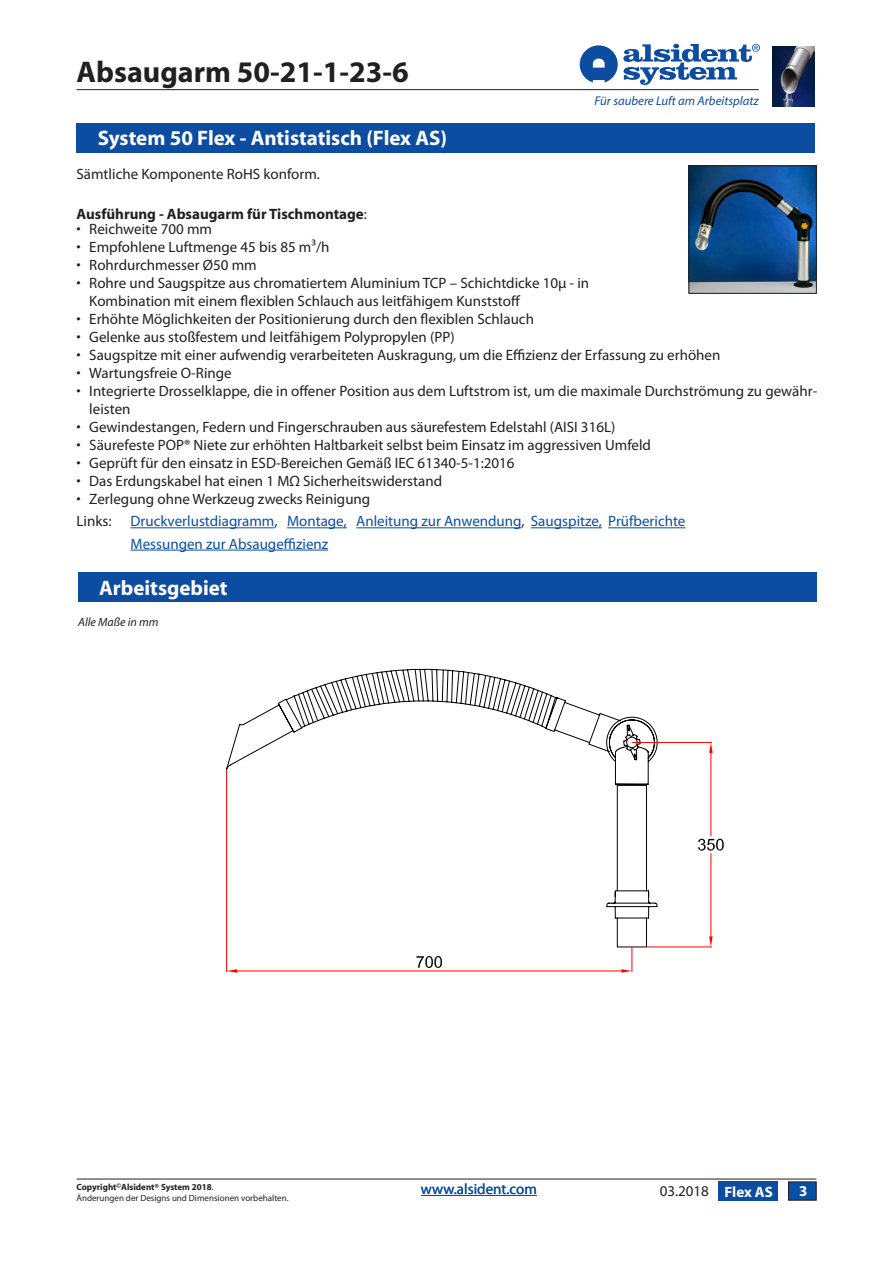
<style>
.page{position:relative;width:893px;height:1263px;background:#fff}
.page>*{position:absolute;margin:0;border:0;box-sizing:border-box;transform-origin:0 0}
.Overskrift{font:700 30px "Myriad";color:#231f20}
.Bjælketekst{font:700 21px "Myriad";color:#fff}
.Punktopstilling{font:15px/18px "Myriad Pro";color:#231f20}
.Brødtekst{font:15px "Myriad Pro";color:#094fa3}
.Brødtekst-2{font:700 15px "Myriad";color:#231f20}
.Skematekst{font:15px "Myriad Pro";color:#231f20}
.Sidetal{font:700 15px "Myriad";letter-spacing:-.005em;color:#fff}
.Brødtekst-3{font:15px "Myriad Pro";color:#231f20}
.t1{font:italic 12.75px "Myriad";color:#0d4da1}
.Billedtekst{font:italic 12px "Myriad";color:#231f20}
.t2{font:9px "Myriad Pro";color:#231f20}
.t3{font:700 9px "Myriad";color:#231f20}
.s1{font-family:"Myriad Pro";font-weight:400}
.s2{font-family:"Myriad"}
.s3{color:#231f20}
</style>
<div class="page">
<img style="left:772px;top:47px;width:43px;height:60px">
<svg style="left:580px;top:44px;width:180px;height:41px"></svg>
<hr style="left:77px;top:89px;width:682px;height:1px;background:#231f20">
<hr style="left:77px;top:1179px;width:739px;height:1px;background:#231f20">
<img style="left:691px;top:168px;width:123px;height:123px">
<div style="left:689px;top:166px;width:127px;height:127px;border:1px solid #231f20"></div>
<div style="left:719px;top:1181px;width:59px;height:19px;background:#0d4da1"></div>
<svg style="left:226px;top:668px;width:440px;height:280px"></svg>
<hr style="left:632px;top:742px;width:80px;height:1px;background:#f00">
<hr style="left:647px;top:946px;width:65px;height:1px;background:#f00">
<hr style="left:711px;top:753px;width:1px;height:83px;background:#f00">
<hr style="left:711px;top:853px;width:1px;height:83px;background:#f00">
<svg style="left:709px;top:742px;width:4px;height:11px"></svg>
<svg style="left:709px;top:936px;width:4px;height:11px"></svg>
<svg style="left:698px;top:839px;width:26px;height:12px"></svg>
<hr style="left:226px;top:770px;width:1px;height:202px;background:#f00">
<hr style="left:237px;top:970px;width:384px;height:1px;background:#f00">
<svg style="left:621px;top:947px;width:12px;height:26px"></svg>
<svg style="left:227px;top:969px;width:10px;height:4px"></svg>
<svg style="left:416px;top:956px;width:26px;height:12px"></svg>
<svg style="left:626px;top:724px;width:11px;height:36px"></svg>
<div style="left:78px;top:572px;width:738px;height:30px;background:#0d4da1"></div>
<hr style="left:421px;top:1195px;width:116px;height:1px;background:#094fa3">
<hr style="left:131px;top:527px;width:143px;height:1px;background:#094fa3">
<hr style="left:287px;top:527px;width:60px;height:1px;background:#094fa3">
<hr style="left:356px;top:527px;width:165px;height:1px;background:#094fa3">
<hr style="left:531px;top:527px;width:71px;height:1px;background:#094fa3">
<hr style="left:608px;top:527px;width:77px;height:1px;background:#094fa3">
<hr style="left:131px;top:550px;width:197px;height:1px;background:#094fa3">
<div style="left:77px;top:123px;width:738px;height:29px;background:#0d4da1"></div>
<div style="left:788px;top:1182px;width:28px;height:18px;background:#094fa3"></div>
<p class="Overskrift" style="left:77px;top:56px;width:334px">Absaugarm 50-21-1-23-6</p>
<p class="Bjælketekst" style="left:98px;top:127px;width:351px">System 50 Flex - Antistatisch (Flex AS)</p>
<p class="t1" style="left:594px;top:94px;width:166px">Für saubere Luft am Arbeitsplatz</p>
<p class="Punktopstilling" style="left:77px;top:165px;width:245px">Sämtliche Komponente RoHS konform.</p>
<p class="Brødtekst-2" style="left:77px;top:207px;width:292px">Ausführung - Absaugarm für Tischmontage<span class="s1">:</span></p>
<p class="Punktopstilling" style="left:77px;top:220px;width:137px"><span class="s2">•</span> Reichweite 700 mm</p>
<p class="Punktopstilling" style="left:77px;top:238px;width:254px"><span class="s2">•</span> Empfohlene Luftmenge 45 bis 85 m³/h</p>
<p class="Punktopstilling" style="left:77px;top:256px;width:182px"><span class="s2">•</span> Rohrdurchmesser Ø50 mm</p>
<p class="Punktopstilling" style="left:89px;top:274px;width:501px;text-indent:-13px"><span class="s2">•</span> Rohre und Saugspitze aus chromatiertem Aluminium TCP – Schichtdicke 10µ - in<br>Kombination mit einem flexiblen Schlauch aus leitfähigem Kunststoff</p>
<p class="Punktopstilling" style="left:77px;top:310px;width:459px"><span class="s2">•</span> Erhöhte Möglichkeiten der Positionierung durch den flexiblen Schlauch</p>
<p class="Punktopstilling" style="left:77px;top:328px;width:380px"><span class="s2">•</span> Gelenke aus stoßfestem und leitfähigem Polypropylen (PP)</p>
<p class="Punktopstilling" style="left:77px;top:346px;width:645px"><span class="s2">•</span> Saugspitze mit einer aufwendig verarbeiteten Auskragung, um die Effizienz der Erfassung zu erhöhen</p>
<p class="Punktopstilling" style="left:77px;top:364px;width:157px"><span class="s2">•</span> Wartungsfreie O-Ringe</p>
<p class="Punktopstilling" style="left:89px;top:382px;width:729px;text-indent:-13px"><span class="s2">•</span> Integrierte Drosselklappe, die in offener Position aus dem Luftstrom ist, um die maximale Durchströmung zu gewähr&shy;leisten</p>
<p class="Punktopstilling" style="left:77px;top:418px;width:540px"><span class="s2">•</span> Gewindestangen, Federn und Fingerschrauben aus säurefestem Edelstahl (AISI 316L)</p>
<p class="Punktopstilling" style="left:77px;top:436px;width:576px"><span class="s2">•</span> Säurefeste POP® Niete zur erhöhten Haltbarkeit selbst beim Einsatz im aggressiven Umfeld</p>
<p class="Punktopstilling" style="left:77px;top:454px;width:440px"><span class="s2">•</span> Geprüft für den einsatz in ESD-Bereichen Gemäß IEC 61340-5-1:2016</p>
<p class="Punktopstilling" style="left:77px;top:472px;width:367px"><span class="s2">•</span> Das Erdungskabel hat einen 1 MΩ Sicherheitswiderstand</p>
<p class="Punktopstilling" style="left:77px;top:490px;width:295px"><span class="s2">•</span> Zerlegung ohne Werkzeug zwecks Reinigung</p>
<p class="Brødtekst-3" style="left:77px;top:512px;width:36px">Links:</p>
<p class="Brødtekst" style="left:131px;top:512px;width:556px">Druckverlustdiagramm<span class="s3">,</span> Montage, Anleitung zur Anwendung<span class="s3">,</span> Saugspitze, Prüfberichte</p>
<p class="Brødtekst" style="left:131px;top:534px;width:199px">Messungen zur Absaugeffizienz</p>
<h2 class="Bjælketekst" style="left:99px;top:577px;width:130px">Arbeitsgebiet</h2>
<p class="Billedtekst" style="left:78px;top:616px;width:82px">Alle Maße in mm</p>
<p class="t3" style="left:77px;top:1182px;width:139px">Copyright<sup>©</sup>Alsident® System 2018<span class="s1">.</span></p>
<p class="t2" style="left:77px;top:1192px;width:214px">Änderungen der Designs und Dimensionen vorbehalten.</p>
<p class="Brødtekst" style="left:421px;top:1180px;width:117px">www.alsident.com</p>
<p class="Skematekst" style="left:660px;top:1182px;width:51px">03.2018</p>
<p class="Sidetal" style="left:725px;top:1184px;width:50px">Flex AS</p>
<p class="Sidetal" style="left:799px;top:1183px;width:10px">3</p>
</div>
